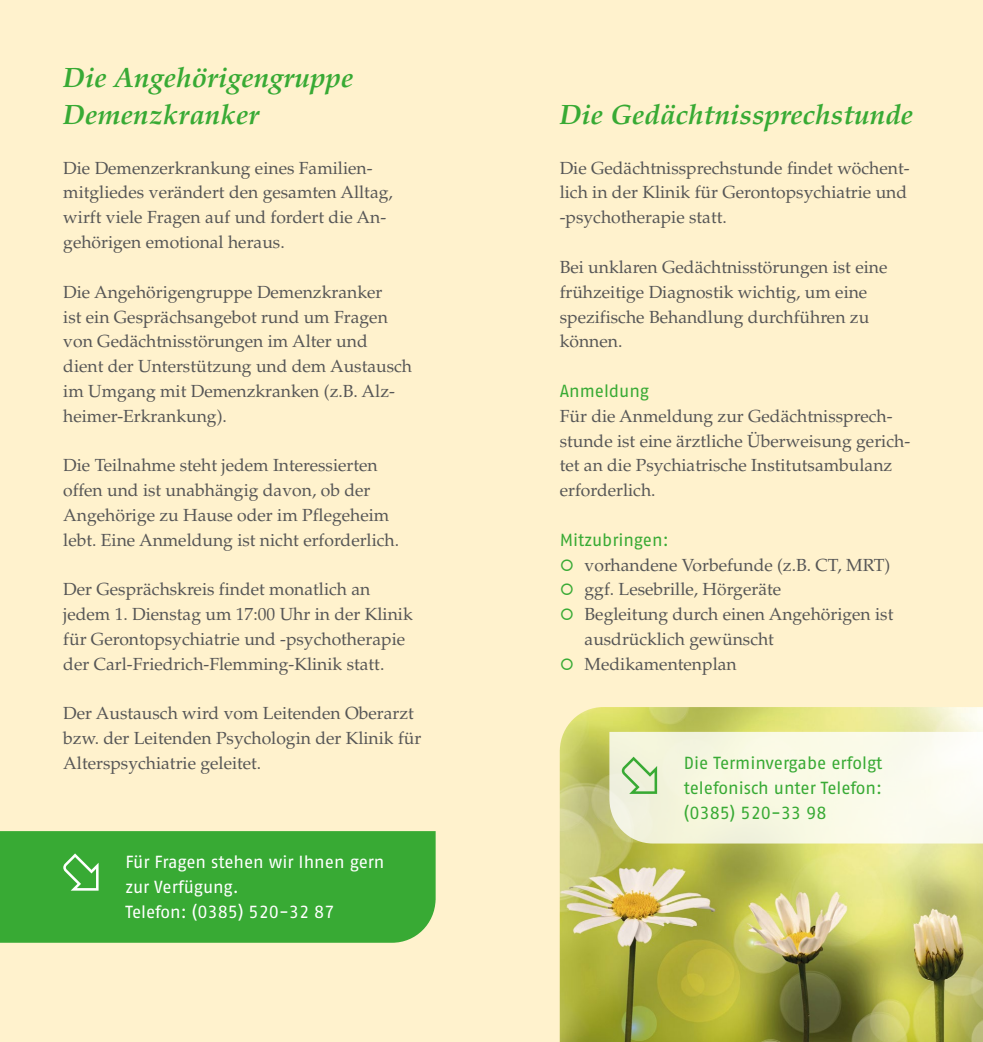
<style>
.page{position:relative;width:983px;height:1042px;background:#fff}
.page>*{position:absolute;margin:0;border:0;box-sizing:border-box;transform-origin:0 0}
.t1{font:italic 700 28px/37.3px "Palatino LT Std";color:#38aa34}
.t2{font:17.5px/24.8px "Palatino LT Std";color:#565656}
.t3{font:17.5px/24.8px "Fago Pro";letter-spacing:-.005em;color:#38aa34;text-align:justify}
.t4{font:17.5px/24.8px "Fago Pro";letter-spacing:-.005em;color:#fff}
.s1{font-family:"Fago Pro";color:#38aa34}
</style>
<div class="page">
<div style="left:0;top:0;width:982px;height:1042px;background:#fff2cd"></div>
<img style="left:559px;top:707px;width:423px;height:335px">
<div style="left:0;top:831px;width:435px;height:112px;background:#38aa34"></div>
<svg style="left:609px;top:732px;width:373px;height:111px;fill:#f9fae5"></svg>
<svg style="left:63px;top:853px;width:36px;height:37px"></svg>
<svg style="left:621px;top:756px;width:36px;height:38px"></svg>
<h1 class="t1" style="left:63px;top:59px;width:292px">Die Angehörigengruppe<br>Demenzkranker</h1>
<p class="t2" style="left:63px;top:156px;width:331px">Die Demenzerkrankung eines Familien&shy;mitgliedes verändert den gesamten Alltag, wirft viele Fragen auf und fordert die An&shy;gehörigen emotional heraus.</p>
<p class="t2" style="left:63px;top:280px;width:350px">Die Angehörigengruppe Demenzkranker<br>ist ein Gesprächsangebot rund um Fragen von Gedächtnisstörungen im Alter und dient der Unterstützung und dem Austausch im Umgang mit Demenzkranken (z.B. Alz&shy;heimer-Erkrankung).</p>
<p class="t2" style="left:63px;top:453px;width:337px">Die Teilnahme steht jedem Interessierten offen und ist unabhängig davon, ob der Angehörige zu Hause oder im Pflegeheim lebt. Eine Anmeldung ist nicht erforderlich.</p>
<p class="t2" style="left:63px;top:577px;width:351px">Der Gesprächskreis findet monatlich an jedem 1. Dienstag um 17:00 Uhr in der Klinik für Gerontopsychiatrie und -psychotherapie der Carl-Friedrich-Flemming-Klinik statt.</p>
<p class="t2" style="left:63px;top:701px;width:359px">Der Austausch wird vom Leitenden Oberarzt bzw. der Leitenden Psychologin der Klinik für<br>Alterspsychiatrie geleitet.</p>
<p class="t4" style="left:125px;top:850px;width:260px">Für Fragen stehen wir Ihnen gern zur Verfügung.<br>Telefon: (0385) 520-32 87</p>
<h1 class="t1" style="left:559px;top:96px;width:355px">Die Gedächtnissprechstunde</h1>
<p class="t2" style="left:559px;top:156px;width:351px">Die Gedächtnissprechstunde findet wöchent&shy;lich in der Klinik für Gerontopsychiatrie und -psychotherapie statt.</p>
<p class="t2" style="left:559px;top:255px;width:329px">Bei unklaren Gedächtnisstörungen ist eine frühzeitige Diagnostik wichtig, um eine spezifische Behandlung durchführen zu können.</p>
<p class="t3" style="left:559px;top:378px;width:91px">Anmeldung</p>
<p class="t2" style="left:559px;top:404px;width:352px">Für die Anmeldung zur Gedächtnissprech&shy;stunde ist eine ärztliche Überweisung gerich&shy;tet an die Psychiatrische Institutsambulanz erforderlich.</p>
<p class="t3" style="left:559px;top:527px;width:110px">Mitzubringen:</p>
<p class="t2" style="left:559px;top:552px;width:332px"><span class="s1">◯</span> vorhandene Vorbefunde (z.B. CT, MRT)</p>
<p class="t2" style="left:559px;top:577px;width:223px"><span class="s1">◯</span> ggf. Lesebrille, Hörgeräte</p>
<p class="t2" style="left:559px;top:602px;width:335px"><span class="s1">◯</span> Begleitung durch einen Angehörigen ist</p>
<p class="t2" style="left:584px;top:627px;width:191px">ausdrücklich gewünscht</p>
<p class="t2" style="left:559px;top:652px;width:178px"><span class="s1">◯</span> Medikamentenplan</p>
<p class="t3" style="left:683px;top:750px;width:200px">Die Terminvergabe erfolgt telefonisch unter Telefon: (0385) 520-33 98</p>
</div>
